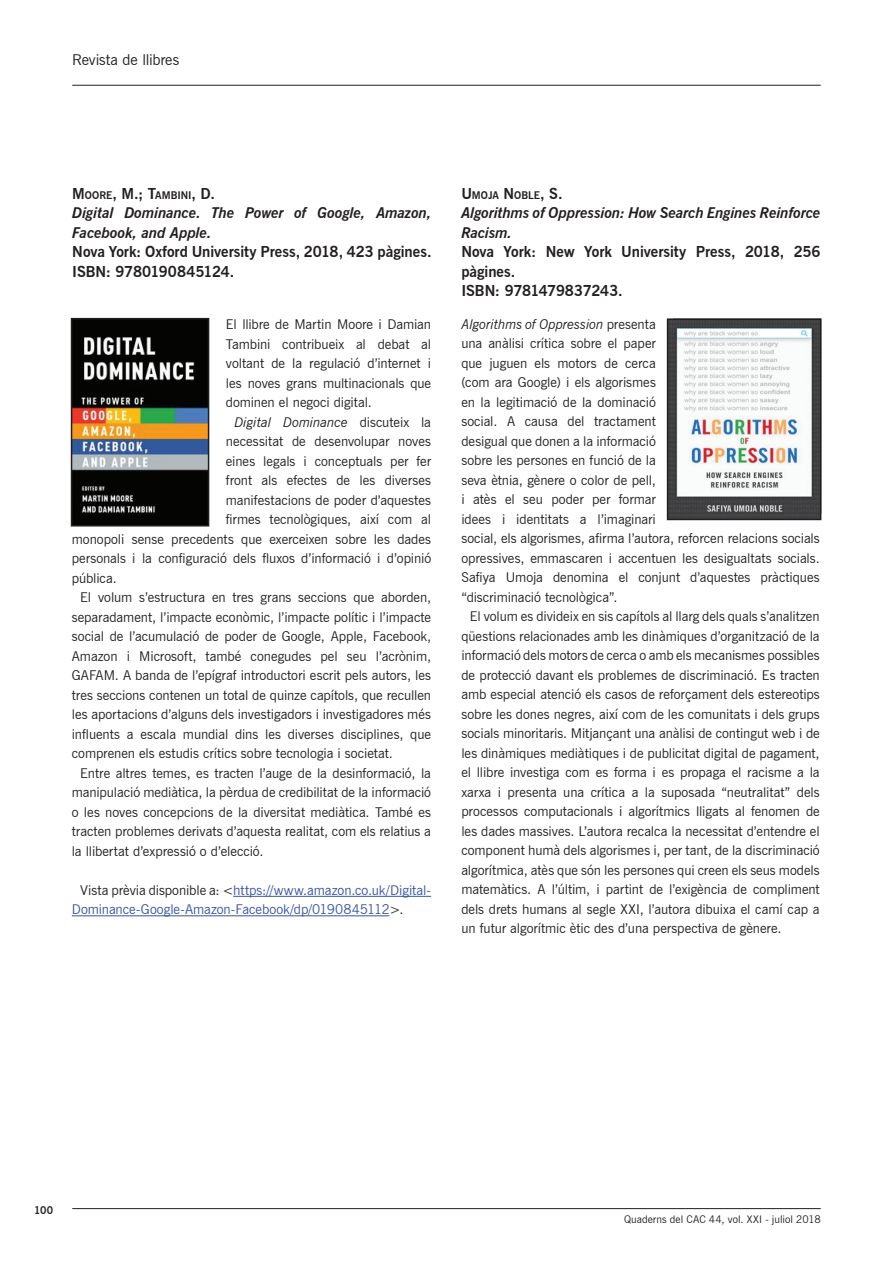
<style>
.page{position:relative;width:893px;height:1263px;background:#fff}
.page>*{position:absolute;margin:0;border:0;box-sizing:border-box;transform-origin:0 0}
.t1{font:700 15px/19.5px "News Gothic BT";letter-spacing:-.005em;color:#231f20}
.t2{font:italic 700 15px/19.5px "News Gothic BT";color:#231f20}
.t3{font:15px "News Gothic BT";letter-spacing:-.01em;color:#231f20}
.t4{font:13.5px/19.5px "News Gothic BT";letter-spacing:-.005em;color:#231f20;text-align:justify}
.t5{font:13.5px/19.5px "News Gothic BT";letter-spacing:-.005em;color:#3853a3}
.t6{font:italic 13.5px "News Gothic BT";letter-spacing:-.015em;color:#231f20}
.t7{font:10.5px "News Gothic BT";letter-spacing:.005em;color:#231f20}
.t8{font:700 10.5px "News Gothic BT";color:#231f20}
.t9{font:700 10.5px "News Gothic BT";color:#231f20}
.s1{font-size:15px}
.s2{font-style:normal}
.s3{color:#231f20}
.s4{font-style:normal;font-size:10.5px}
.s5{font-style:italic}
</style>
<div class="page">
<hr style="left:72px;top:85px;width:749px;height:1px;background:#231f20">
<hr style="left:72px;top:1208px;width:749px;height:1px;background:#231f20">
<hr style="left:233px;top:896px;width:198px;height:1px;background:#3853a3">
<hr style="left:72px;top:915px;width:317px;height:1px;background:#3853a3">
<img style="left:74px;top:321px;width:132px;height:202px">
<div style="left:71px;top:318px;width:138px;height:208px;border:2px solid #231f20"></div>
<img style="left:670px;top:321px;width:148px;height:196px">
<div style="left:667px;top:318px;width:154px;height:202px;border:2px solid #231f20"></div>
<p class="t3" style="left:72px;top:51px;width:109px">Revista de llibres</p>
<p class="t8" style="left:72px;top:189px;width:92px"><span class="s1">M</span>OORE<span class="s1">, M.; T</span>AMB</p>
<p class="t8" style="left:177px;top:189px;width:39px">INI<span class="s1">, D.</span></p>
<p class="t2" style="left:72px;top:203px;width:361px">Digital Dominance. The Power of Google, Amazon,<br>Facebook, and Apple.</p>
<p class="t1" style="left:72px;top:242px;width:361px">Nova York: Oxford University Press, 2018, 423 pàgines.<br>ISBN: 9780190845124.</p>
<p class="t4" style="left:226px;top:315px;width:207px">El llibre de Martin Moore i Damian Tambini contribueix al debat al voltant de la regulació d’internet i les noves grans multinacionals que dominen el negoci digital.</p>
<p class="t6" style="left:234px;top:414px;width:198px">Digital Dominance <span class="s2">discuteix la</span></p>
<p class="t4" style="left:226px;top:432px;width:207px">necessitat de desenvolupar noves</p>
<p class="t4" style="left:226px;top:451px;width:207px">eines legals i conceptuals per fer</p>
<p class="t4" style="left:226px;top:471px;width:207px">front als efectes de les diverses</p>
<p class="t4" style="left:226px;top:490px;width:207px">manifestacions de poder d’aquestes</p>
<p class="t4" style="left:226px;top:510px;width:207px">firmes tecnològiques, així com al</p>
<p class="t4" style="left:72px;top:529px;width:361px">monopoli sense precedents que exerceixen sobre les dades</p>
<p class="t4" style="left:72px;top:549px;width:361px">personals i la configuració dels fluxos d’informació i d’opinió</p>
<p class="t4" style="left:72px;top:568px;width:47px">pública.</p>
<p class="t4" style="left:80px;top:588px;width:352px">El volum s’estructura en tres grans seccions que aborden,</p>
<p class="t4" style="left:72px;top:607px;width:361px">separadament, l’impacte econòmic, l’impacte polític i l’impacte</p>
<p class="t4" style="left:72px;top:627px;width:361px">social de l’acumulació de poder de Google, Apple, Facebook,</p>
<p class="t4" style="left:72px;top:646px;width:361px">Amazon i Microsoft, també conegudes pel seu l’acrònim,</p>
<p class="t4" style="left:72px;top:666px;width:361px">GAFAM. A banda de l’epígraf introductori escrit pels autors, les</p>
<p class="t4" style="left:72px;top:685px;width:361px">tres seccions contenen un total de quinze capítols, que recullen</p>
<p class="t4" style="left:72px;top:705px;width:361px">les aportacions d’alguns dels investigadors i investigadores més</p>
<p class="t4" style="left:72px;top:724px;width:361px">influents a escala mundial dins les diverses disciplines, que</p>
<p class="t4" style="left:72px;top:744px;width:323px">comprenen els estudis crítics sobre tecnologia i societat.</p>
<p class="t4" style="left:80px;top:763px;width:352px">Entre altres temes, es tracten l’auge de la desinformació, la</p>
<p class="t4" style="left:72px;top:783px;width:361px">manipulació mediàtica, la pèrdua de credibilitat de la informació</p>
<p class="t4" style="left:72px;top:802px;width:361px">o les noves concepcions de la diversitat mediàtica. També es</p>
<p class="t4" style="left:72px;top:822px;width:361px">tracten problemes derivats d’aquesta realitat, com els relatius a</p>
<p class="t4" style="left:72px;top:841px;width:193px">la llibertat d’expressió o d’elecció.</p>
<p class="t5" style="left:72px;top:880px;width:361px;text-indent:9px"><span class="s3">Vista prèvia disponible a: &lt;</span>https://www.amazon.co.uk/Digital-<br>Dominance-Google-Amazon-Facebook/dp/0190845112<span class="s3">&gt;.</span></p>
<p class="t2" style="left:461px;top:184px;width:361px;text-indent:42px"><span class="s2">N</span><span class="s4">OBLE</span><span class="s2">, S.<br></span>Algorithms of Oppression: How Search Engines Reinforce<br>Racism.</p>
<p class="t1" style="left:461px;top:242px;width:361px">Nova York: New York University Press, 2018, 256 pàgines.<br>ISBN: 9781479837243.</p>
<p class="t8" style="left:461px;top:189px;width:19px"><span class="s1">U</span>MOJA</p>
<p class="t4" style="left:461px;top:314px;width:360px;text-align:left"><span class="s5">Algorithms of Oppression</span> presenta<br>una anàlisi crítica sobre el paper<br>que juguen els motors de cerca<br>(com ara Google) i els algorismes<br>en la legitimació de la dominació<br>social. A causa del tractament<br>desigual que donen a la informació<br>sobre les persones en funció de la<br>seva ètnia, gènere o color de pell,<br>i atès el seu poder per formar<br>idees i identitats a l’imaginari<br>social, els algorismes, afirma l’autora, reforcen relacions socials opressives, emmascaren i accentuen les desigualtats socials.<br>Safiya Umoja denomina el conjunt d’aquestes pràctiques “discriminació tecnològica”.</p>
<p class="t4" style="left:461px;top:606px;width:360px;text-indent:9px">El volum es divideix en sis capítols al llarg dels quals s’analitzen qüestions relacionades amb les dinàmiques d’organització de la informació dels motors de cerca o amb els mecanismes possibles de protecció davant els problemes de discriminació. Es tracten amb especial atenció els casos de reforçament dels estereotips sobre les dones negres, així com de les comunitats i dels grups socials minoritaris. Mitjançant una anàlisi de contingut web i de les dinàmiques mediàtiques i de publicitat digital de pagament, el llibre investiga com es forma i es propaga el racisme a la xarxa i presenta una crítica a la suposada “neutralitat” dels processos computacionals i algorítmics lligats al fenomen de les dades massives. L’autora recalca la necessitat d’entendre el component humà dels algorismes i, per tant, de la discriminació algorítmica, atès que són les persones qui creen els seus models matemàtics. A l’últim, i partint de l’exigència de compliment dels drets humans al segle XXI, l’autora dibuixa el camí cap a un futur algorítmic ètic des d’una perspectiva de gènere.</p>
<p class="t9" style="left:34px;top:1203px;width:20px">100</p>
<p class="t7" style="left:624px;top:1213px;width:198px">Quaderns del CAC 44, vol. XXI - juliol 2018</p>
</div>
